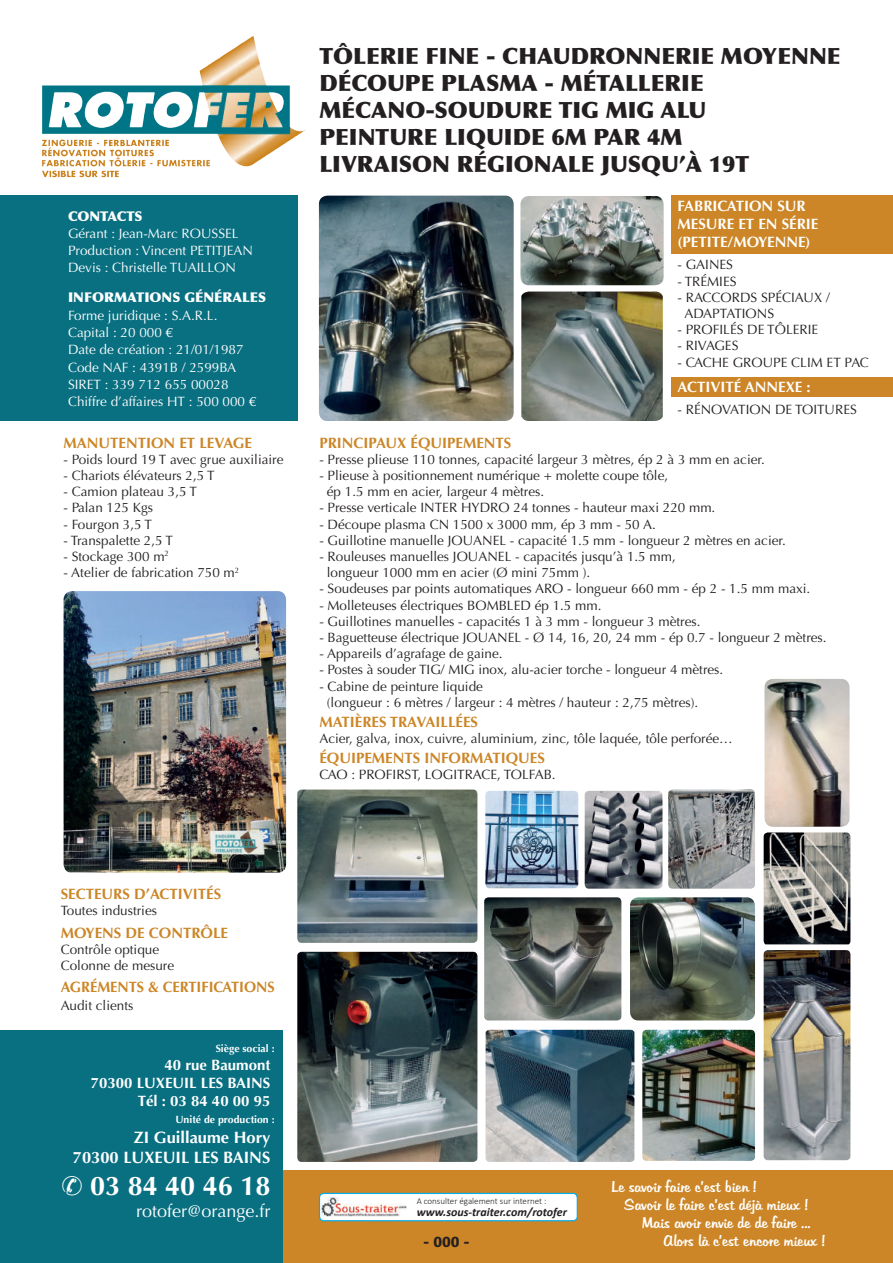
<style>
.page{position:relative;width:893px;height:1263px;background:#fff}
.page>*{position:absolute;margin:0;border:0;box-sizing:border-box;transform-origin:0 0}
.t1{font:700 27px "Optima";color:#fff}
.t2{font:900 22.5px/27px "Optima";color:#231f20}
.t3{font:18px "Optima";color:#fff}
.t4{font:700 16.5px/19.8px "Optima";color:#fff;text-align:right}
.t5{font:700 15px "Optima";color:#cc8627}
.t6{font:700 15px/18px "Optima";color:#fff;text-align:right}
.t7{font:15px "Hudson";color:#fff}
.t8{font:500 15px "Formata";color:#231f20}
.t9{font:13.5px/16.2px "Optima";color:#231f20}
.t10{font:13.5px/17.2px "Optima";color:#fff}
.t11{font:900 13.5px "Optima";color:#fff}
.t12{font:italic 700 12px "Calibri";color:#231f20}
.t13{font:700 10.5px "Optima";color:#fff}
.t14{font:300 9px "Calibri";color:#231f20}
</style>
<div class="page">
<div style="left:275px;top:1170px;width:618px;height:93px;background:#cc8627"></div>
<div style="left:319px;top:1193px;width:258px;height:28px;background:#fff;border-radius:4px"></div>
<img style="left:322px;top:1197px;width:85px;height:19px">
<div style="left:319px;top:1193px;width:259px;height:28px;border:1px solid #00aeef;border-radius:4px"></div>
<img style="left:41px;top:36px;width:265px;height:142px">
<div style="left:0;top:196px;width:298px;height:225px;background:#097081"></div>
<div style="left:671px;top:196px;width:222px;height:58px;background:#cc8627"></div>
<div style="left:671px;top:377px;width:222px;height:20px;background:#cc8627"></div>
<div style="left:0;top:1030px;width:282px;height:233px;background:#097081"></div>
<img style="left:319px;top:196px;width:195px;height:225px">
<img style="left:297px;top:789px;width:180px;height:154px">
<img style="left:297px;top:952px;width:180px;height:210px">
<img style="left:484px;top:897px;width:137px;height:123px">
<img style="left:585px;top:791px;width:77px;height:98px">
<img style="left:668px;top:789px;width:87px;height:100px">
<img style="left:764px;top:832px;width:86px;height:112px">
<img style="left:485px;top:791px;width:93px;height:97px">
<img style="left:486px;top:1030px;width:148px;height:132px">
<img style="left:642px;top:1030px;width:113px;height:131px">
<img style="left:764px;top:950px;width:86px;height:210px">
<img style="left:64px;top:591px;width:222px;height:282px">
<img style="left:520px;top:196px;width:144px;height:89px">
<img style="left:521px;top:292px;width:142px;height:129px">
<img style="left:630px;top:897px;width:125px;height:123px">
<img style="left:764px;top:679px;width:86px;height:148px">
<p class="t11" style="left:68px;top:208px;width:76px">CONTACTS</p>
<p class="t10" style="left:68px;top:225px;width:187px">Gérant : Jean-Marc ROUSSEL<br>Production : Vincent PETITJEAN<br>Devis : Christelle TUAILLON</p>
<p class="t11" style="left:68px;top:289px;width:200px">INFORMATIONS GÉNÉRALES</p>
<p class="t10" style="left:68px;top:307px;width:190px">Forme juridique : S.A.R.L.<br>Capital : 20 000 €<br>Date de création : 21/01/1987<br>Code NAF : 4391B / 2599BA<br>SIRET : 339 712 655 00028<br>Chiffre d’affaires HT : 500 000 €</p>
<p class="t5" style="left:64px;top:434px;width:190px">MANUTENTION ET LEVAGE</p>
<p class="t9" style="left:64px;top:451px;width:221px">- Poids lourd 19 T avec grue auxiliaire</p>
<p class="t9" style="left:64px;top:467px;width:152px">- Chariots élévateurs 2,5 T</p>
<p class="t9" style="left:64px;top:484px;width:135px">- Camion plateau 3,5 T</p>
<p class="t9" style="left:64px;top:500px;width:91px">- Palan 125 Kgs</p>
<p class="t9" style="left:64px;top:516px;width:90px">- Fourgon 3,5 T</p>
<p class="t9" style="left:64px;top:532px;width:111px">- Transpalette 2,5 T</p>
<p class="t9" style="left:64px;top:548px;width:107px">- Stockage 300 m<sup>2</sup></p>
<p class="t9" style="left:64px;top:565px;width:177px">- Atelier de fabrication 750 m<sup>2</sup></p>
<h2 class="t2" style="left:319px;top:43px;width:523px">TÔLERIE FINE - CHAUDRONNERIE MOYENNE<br>DÉCOUPE PLASMA - MÉTALLERIE<br>MÉCANO-SOUDURE TIG MIG ALU<br>PEINTURE LIQUIDE 6M PAR 4M<br>LIVRAISON RÉGIONALE JUSQU’À 19T</h2>
<p class="t6" style="left:677px;top:197px;width:142px;text-align:left">FABRICATION SUR<br>MESURE ET EN SÉRIE (PETITE/MOYENNE)</p>
<p class="t9" style="left:677px;top:257px;width:57px">- GAINES</p>
<p class="t9" style="left:677px;top:273px;width:61px">- TRÉMIES</p>
<p class="t9" style="left:684px;top:289px;width:147px;text-indent:-7px">- RACCORDS SPÉCIAUX /<br>ADAPTATIONS</p>
<p class="t9" style="left:677px;top:322px;width:142px">- PROFILÉS DE TÔLERIE</p>
<p class="t9" style="left:677px;top:338px;width:62px">- RIVAGES</p>
<p class="t9" style="left:677px;top:354px;width:193px">- CACHE GROUPE CLIM ET PAC</p>
<p class="t6" style="left:677px;top:378px;width:135px">ACTIVITÉ ANNEXE :</p>
<p class="t9" style="left:677px;top:402px;width:181px">- RÉNOVATION DE TOITURES</p>
<p class="t5" style="left:319px;top:434px;width:194px">PRINCIPAUX ÉQUIPEMENTS</p>
<p class="t9" style="left:319px;top:451px;width:447px">- Presse plieuse 110 tonnes, capacité largeur 3 mètres, ép 2 à 3 mm en acier.</p>
<p class="t9" style="left:327px;top:467px;width:343px;text-indent:-8px">- Plieuse à positionnement numérique + molette coupe tôle, ép 1.5 mm en acier, largeur 4 mètres.</p>
<p class="t9" style="left:319px;top:500px;width:397px">- Presse verticale INTER HYDRO 24 tonnes - hauteur maxi 220 mm.</p>
<p class="t9" style="left:319px;top:516px;width:338px">- Découpe plasma CN 1500 x 3000 mm, ép 3 mm - 50 A.</p>
<p class="t9" style="left:319px;top:532px;width:468px">- Guillotine manuelle JOUANEL - capacité 1.5 mm - longueur 2 mètres en acier.</p>
<p class="t9" style="left:327px;top:548px;width:350px;text-indent:-8px">- Rouleuses manuelles JOUANEL - capacités jusqu’à 1.5 mm, longueur 1000 mm en acier (Ø mini 75mm ).</p>
<p class="t9" style="left:319px;top:581px;width:492px">- Soudeuses par points automatiques ARO - longueur 660 mm - ép 2 - 1.5 mm maxi.</p>
<p class="t9" style="left:319px;top:597px;width:284px">- Molleteuses électriques BOMBLED ép 1.5 mm.</p>
<p class="t9" style="left:319px;top:613px;width:383px">- Guillotines manuelles - capacités 1 à 3 mm - longueur 3 mètres.</p>
<p class="t9" style="left:319px;top:629px;width:509px">- Baguetteuse électrique JOUANEL - Ø 14, 16, 20, 24 mm - ép 0.7 - longueur 2 mètres.</p>
<p class="t9" style="left:319px;top:646px;width:185px">- Appareils d’agrafage de gaine.</p>
<p class="t9" style="left:319px;top:662px;width:405px">- Postes à souder TIG/ MIG inox, alu-acier torche - longueur 4 mètres.</p>
<p class="t9" style="left:327px;top:678px;width:373px;text-indent:-8px">- Cabine de peinture liquide<br>(longueur : 6 mètres / largeur : 4 mètres / hauteur : 2,75 mètres).</p>
<p class="t5" style="left:319px;top:713px;width:160px">MATIÈRES TRAVAILLÉES</p>
<p class="t9" style="left:319px;top:731px;width:415px">Acier, galva, inox, cuivre, aluminium, zinc, tôle laquée, tôle perforée…</p>
<p class="t5" style="left:319px;top:749px;width:227px">ÉQUIPEMENTS INFORMATIQUES</p>
<p class="t9" style="left:319px;top:767px;width:238px">CAO : PROFIRST, LOGITRACE, TOLFAB.</p>
<p class="t5" style="left:61px;top:885px;width:162px">SECTEURS D’ACTIVITÉS</p>
<p class="t9" style="left:61px;top:903px;width:98px">Toutes industries</p>
<p class="t5" style="left:61px;top:924px;width:169px">MOYENS DE CONTRÔLE</p>
<p class="t9" style="left:61px;top:941px;width:115px">Contrôle optique<br>Colonne de mesure</p>
<p class="t5" style="left:61px;top:978px;width:216px">AGRÉMENTS &amp; CERTIFICATIONS</p>
<p class="t9" style="left:61px;top:998px;width:74px">Audit clients</p>
<p class="t13" style="left:216px;top:1042px;width:60px">Siège social :</p>
<p class="t6" style="left:91px;top:1056px;width:181px">40 rue Baumont<br>70300 LUXEUIL LES BAINS<br>Tél : 03 84 40 00 95</p>
<p class="t13" style="left:175px;top:1113px;width:101px">Unité de production :</p>
<p class="t4" style="left:73px;top:1127px;width:199px">ZI Guillaume Hory<br>70300 LUXEUIL LES BAINS</p>
<h1 class="t1" style="left:61px;top:1170px;width:210px">✆ 03 84 40 46 18</h1>
<h3 class="t3" style="left:136px;top:1200px;width:136px">rotofer@orange.fr</h3>
<p class="t14" style="left:417px;top:1195px;width:131px">A consulter également sur internet :</p>
<p class="t12" style="left:417px;top:1204px;width:152px">www.sous-traiter.com/rotofer</p>
<p class="t8" style="left:423px;top:1233px;width:48px">- 000 -</p>
<p class="t7" style="left:611px;top:1178px;width:147px">Le savoir faire c’est bien !</p>
<p class="t7" style="left:624px;top:1196px;width:186px">Savoir le faire c’est déjà mieux !</p>
<p class="t7" style="left:642px;top:1214px;width:170px">Mais avoir envie de de faire ...</p>
<p class="t7" style="left:663px;top:1232px;width:164px">Alors là c’est encore mieux !</p>
</div>
